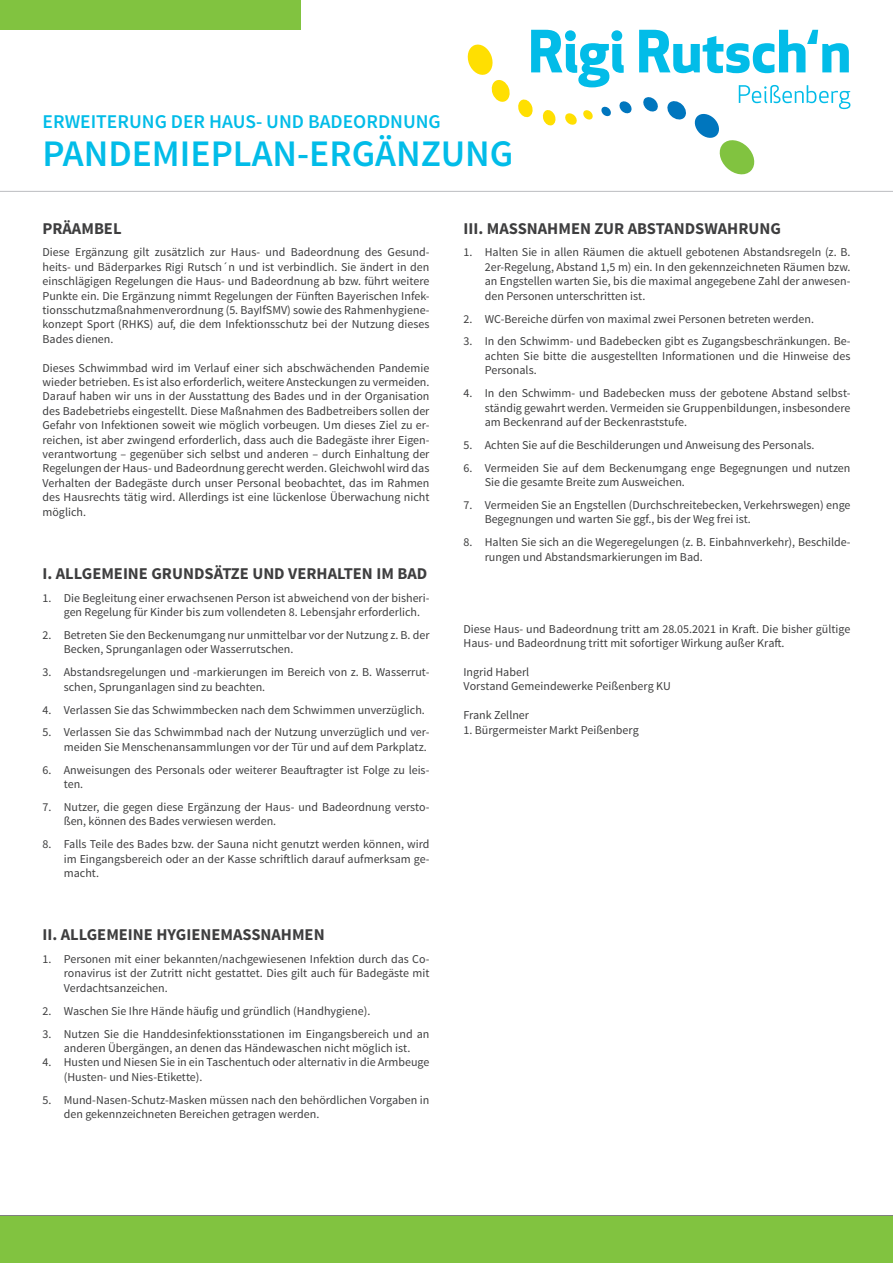
<style>
.page{position:relative;width:893px;height:1263px;background:#fff}
.page>*{position:absolute;margin:0;border:0;box-sizing:border-box;transform-origin:0 0}
.t1{font:600 37.5px "Source Sans Pro";color:#02bce8}
.t2{font:600 19.5px "Source Sans Pro";color:#02bce8}
.t3{font:700 16.5px "Source Sans Pro";color:#3e3e3f}
.t4{font:12px/14.4px "Source Sans Pro";color:#3e3e3f}
</style>
<div class="page">
<hr style="left:0;top:1215px;width:893px;height:1px;background:#3e3e3f">
<div style="left:0;top:1216px;width:893px;height:47px;background:#81c340"></div>
<div style="left:0;top:0;width:301px;height:30px;background:#81c340"></div>
<svg style="left:531px;top:30px;width:93px;height:57px"></svg>
<svg style="left:639px;top:30px;width:210px;height:43px"></svg>
<svg style="left:667px;top:101px;width:19px;height:19px"></svg>
<svg style="left:694px;top:85px;width:156px;height:89px"></svg>
<svg style="left:643px;top:97px;width:15px;height:15px"></svg>
<svg style="left:619px;top:101px;width:13px;height:13px"></svg>
<svg style="left:601px;top:106px;width:10px;height:11px"></svg>
<svg style="left:583px;top:110px;width:10px;height:10px"></svg>
<svg style="left:565px;top:113px;width:12px;height:12px"></svg>
<svg style="left:542px;top:110px;width:14px;height:16px"></svg>
<svg style="left:518px;top:99px;width:15px;height:19px"></svg>
<svg style="left:468px;top:44px;width:42px;height:58px"></svg>
<hr style="left:0;top:191px;width:893px;height:1px;background:#bcbdc0">
<h2 class="t2" style="left:43px;top:110px;width:400px">ERWEITERUNG DER HAUS- UND BADEORDNUNG</h2>
<h1 class="t1" style="left:43px;top:130px;width:472px">PANDEMIEPLAN-ERGÄNZUNG</h1>
<h3 class="t3" style="left:43px;top:217px;width:81px">PRÄAMBEL</h3>
<p class="t4" style="left:43px;top:245px;width:388px;text-align:justify">Diese Ergänzung gilt zusätzlich zur Haus- und Badeordnung des Gesund&shy;heits- und Bäderparkes Rigi Rutsch´n und ist verbindlich. Sie ändert in den einschlägigen Regelungen die Haus- und Badeordnung ab bzw. führt weitere Punkte ein. Die Ergänzung nimmt Regelungen der Fünften Bayerischen Infek&shy;tionsschutzmaßnahmenverordnung (5. BayIfSMV) sowie des Rahmenhygiene&shy;konzept Sport (RHKS) auf, die dem Infektionsschutz bei der Nutzung dieses Bades dienen.</p>
<p class="t4" style="left:43px;top:361px;width:388px;text-align:justify">Dieses Schwimmbad wird im Verlauf einer sich abschwächenden Pandemie wieder betrieben. Es ist also erforderlich, weitere Ansteckungen zu vermeiden.<br>Darauf haben wir uns in der Ausstattung des Bades und in der Organisation des Badebetriebs eingestellt. Diese Maßnahmen des Badbetreibers sollen der Gefahr von Infektionen soweit wie möglich vorbeugen. Um dieses Ziel zu er&shy;reichen, ist aber zwingend erforderlich, dass auch die Badegäste ihrer Eigen&shy;verantwortung – gegenüber sich selbst und anderen – durch Einhaltung der Regelungen der Haus- und Badeordnung gerecht werden. Gleichwohl wird das Verhalten der Badegäste durch unser Personal beobachtet, das im Rahmen des Hausrechts tätig wird. Allerdings ist eine lückenlose Überwachung nicht möglich.</p>
<h3 class="t3" style="left:43px;top:563px;width:386px">I. ALLGEMEINE GRUNDSÄTZE UND VERHALTEN IM BAD</h3>
<p class="t4" style="left:64px;top:591px;width:367px;text-indent:-21px">1. Die Begleitung einer erwachsenen Person ist abweichend von der bisheri&shy;gen Regelung für Kinder bis zum vollendeten 8. Lebensjahr erforderlich.</p>
<p class="t4" style="left:64px;top:628px;width:367px;text-indent:-21px">2. Betreten Sie den Beckenumgang nur unmittelbar vor der Nutzung z. B. der<br>Becken, Sprunganlagen oder Wasserrutschen.</p>
<p class="t4" style="left:64px;top:665px;width:367px;text-indent:-21px">3. Abstandsregelungen und -markierungen im Bereich von z. B. Wasserrut&shy;schen, Sprunganlagen sind zu beachten.</p>
<p class="t4" style="left:43px;top:702px;width:384px">4. Verlassen Sie das Schwimmbecken nach dem Schwimmen unverzüglich.</p>
<p class="t4" style="left:43px;top:725px;width:388px;text-align:right">5. Verlassen Sie das Schwimmbad nach der Nutzung unverzüglich und ver&shy;meiden Sie Menschenansammlungen vor der Tür und auf dem Parkplatz.</p>
<p class="t4" style="left:64px;top:763px;width:367px;text-indent:-21px">6. Anweisungen des Personals oder weiterer Beauftragter ist Folge zu leis&shy;ten.</p>
<p class="t4" style="left:64px;top:800px;width:367px;text-indent:-21px">7. Nutzer, die gegen diese Ergänzung der Haus- und Badeordnung versto&shy;ßen, können des Bades verwiesen werden.</p>
<p class="t4" style="left:64px;top:837px;width:367px;text-align:justify;text-indent:-21px">8. Falls Teile des Bades bzw. der Sauna nicht genutzt werden können, wird im Eingangsbereich oder an der Kasse schriftlich darauf aufmerksam ge&shy;macht.</p>
<h3 class="t3" style="left:43px;top:924px;width:284px">II. ALLGEMEINE HYGIENEMASSNAHMEN</h3>
<p class="t4" style="left:64px;top:952px;width:367px;text-align:justify;text-indent:-21px">1. Personen mit einer bekannten/nachgewiesenen Infektion durch das Co&shy;ronavirus ist der Zutritt nicht gestattet. Dies gilt auch für Badegäste mit Verdachtsanzeichen.</p>
<p class="t4" style="left:43px;top:1004px;width:329px">2. Waschen Sie Ihre Hände häufig und gründlich (Handhygiene).</p>
<p class="t4" style="left:43px;top:1027px;width:388px;text-align:center">3. Nutzen Sie die Handdesinfektionsstationen im Eingangsbereich und an anderen Übergängen, an denen das Händewaschen nicht möglich ist.</p>
<p class="t4" style="left:64px;top:1055px;width:367px;text-indent:-21px">4. Husten und Niesen Sie in ein Taschentuch oder alternativ in die Armbeuge (Husten- und Nies-Etikette).</p>
<p class="t4" style="left:64px;top:1093px;width:367px;text-indent:-21px">5. Mund-Nasen-Schutz-Masken müssen nach den behördlichen Vorgaben in den gekennzeichneten Bereichen getragen werden.</p>
<h3 class="t3" style="left:463px;top:217px;width:319px">III. MASSNAHMEN ZUR ABSTANDSWAHRUNG</h3>
<p class="t4" style="left:485px;top:245px;width:367px;text-align:justify;text-indent:-21px">1. Halten Sie in allen Räumen die aktuell gebotenen Abstandsregeln (z. B.<br>2er-Regelung, Abstand 1,5 m) ein. In den gekennzeichneten Räumen bzw. an Engstellen warten Sie, bis die maximal angegebene Zahl der anwesen&shy;den Personen unterschritten ist.</p>
<p class="t4" style="left:463px;top:312px;width:352px">2. WC-Bereiche dürfen von maximal zwei Personen betreten werden.</p>
<p class="t4" style="left:485px;top:334px;width:367px;text-align:justify;text-indent:-21px">3. In den Schwimm- und Badebecken gibt es Zugangsbeschränkungen. Be&shy;achten Sie bitte die ausgestellten Informationen und die Hinweise des Personals.</p>
<p class="t4" style="left:485px;top:386px;width:367px;text-align:justify;text-indent:-21px">4. In den Schwimm- und Badebecken muss der gebotene Abstand selbst&shy;ständig gewahrt werden. Vermeiden sie Gruppenbildungen, insbesondere am Beckenrand auf der Beckenraststufe.</p>
<p class="t4" style="left:463px;top:438px;width:353px">5. Achten Sie auf die Beschilderungen und Anweisung des Personals.</p>
<p class="t4" style="left:485px;top:461px;width:367px;text-indent:-21px">6. Vermeiden Sie auf dem Beckenumgang enge Begegnungen und nutzen<br>Sie die gesamte Breite zum Ausweichen.</p>
<p class="t4" style="left:485px;top:498px;width:367px;text-indent:-21px">7. Vermeiden Sie an Engstellen (Durchschreitebecken, Verkehrswegen) enge<br>Begegnungen und warten Sie ggf., bis der Weg frei ist.</p>
<p class="t4" style="left:485px;top:535px;width:367px;text-indent:-21px">8. Halten Sie sich an die Wegeregelungen (z. B. Einbahnverkehr), Beschilde&shy;rungen und Abstandsmarkierungen im Bad.</p>
<p class="t4" style="left:463px;top:622px;width:388px">Diese Haus- und Badeordnung tritt am 28.05.2021 in Kraft. Die bisher gültige<br>Haus- und Badeordnung tritt mit sofortiger Wirkung außer Kraft.</p>
<p class="t4" style="left:463px;top:665px;width:209px">Ingrid Haberl<br>Vorstand Gemeindewerke Peißenberg KU</p>
<p class="t4" style="left:463px;top:708px;width:67px">Frank Zellner</p>
<p class="t4" style="left:463px;top:723px;width:177px">1. Bürgermeister Markt Peißenberg</p>
</div>
